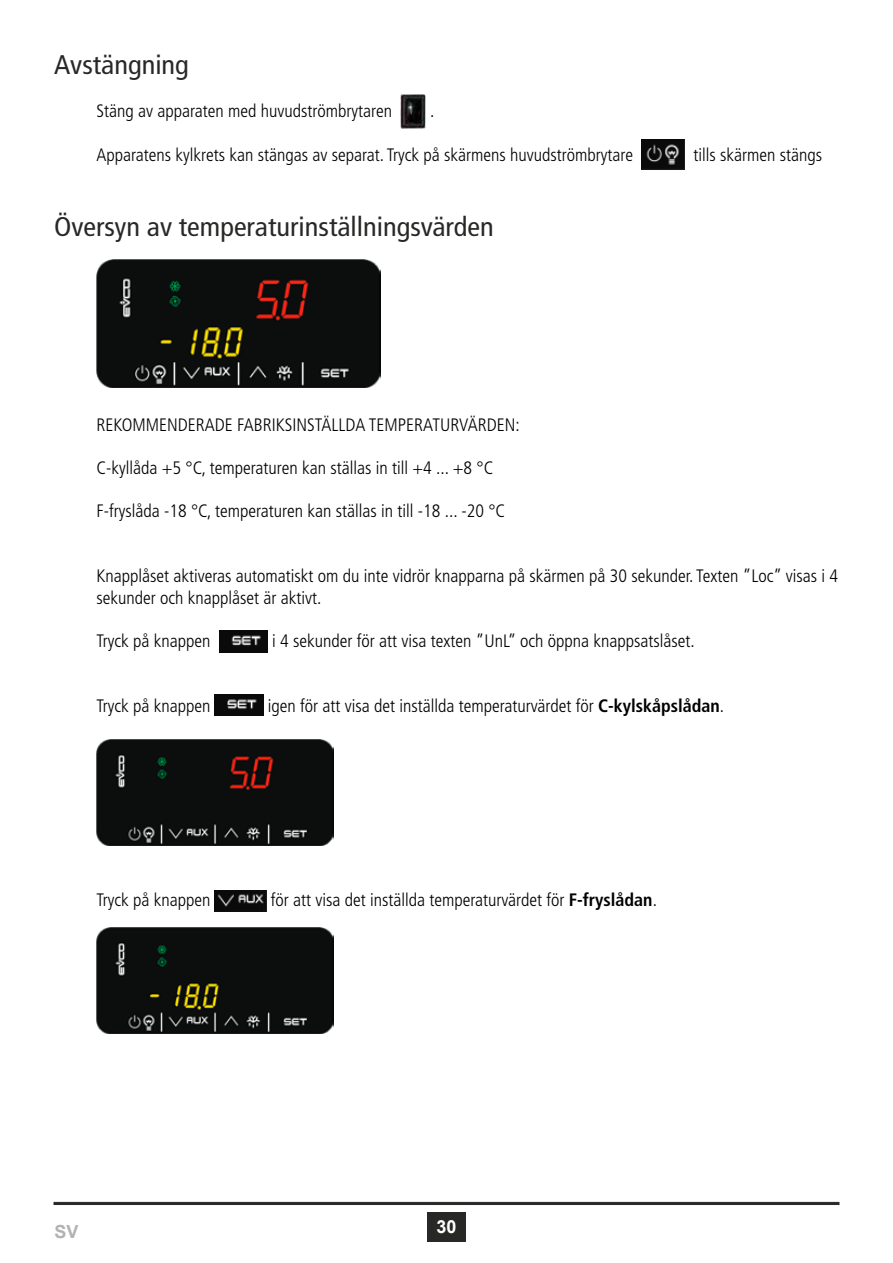
<style>
.page{position:relative;width:893px;height:1263px;background:#fff}
.page>*{position:absolute;margin:0;border:0;box-sizing:border-box;transform-origin:0 0}
.t1{font:condensed 27px "Frutiger LT Std";color:#282827;scale:1.05 1}
.t2{font:300 condensed 18px/21.6px "Frutiger LT Std";color:#000}
.t3{font:700 18px "Arial";color:#b3b2b2}
.t4{font:700 18px "Arial";color:#fff}
.s1{font-weight:700}
</style>
<div class="page">
<hr style="left:54px;top:1202px;width:785px;height:3px;background:#282827">
<div style="left:427px;top:1212px;width:39px;height:30px;background:#282827"></div>
<img style="left:401px;top:94px;width:25px;height:34px">
<img style="left:642px;top:139px;width:43px;height:30px">
<img style="left:97px;top:260px;width:283px;height:127px">
<img style="left:219px;top:631px;width:49px;height:21px">
<img style="left:215px;top:694px;width:48px;height:22px">
<img style="left:97px;top:739px;width:236px;height:106px">
<img style="left:215px;top:890px;width:52px;height:21px">
<img style="left:97px;top:927px;width:236px;height:107px">
<h1 class="t1" style="left:54px;top:49px;width:130px">Avstängning</h1>
<p class="t2" style="left:97px;top:101px;width:297px">Stäng av apparaten med huvudströmbrytaren</p>
<p class="t2" style="left:430px;top:101px;width:6px">.</p>
<p class="t2" style="left:97px;top:144px;width:538px">Apparatens kylkrets kan stängas av separat. Tryck på skärmens huvudströmbrytare</p>
<p class="t2" style="left:693px;top:144px;width:130px">tills skärmen stängs</p>
<h1 class="t1" style="left:54px;top:211px;width:420px">Översyn av temperaturinställningsvärden</h1>
<p class="t2" style="left:97px;top:414px;width:425px">REKOMMENDERADE FABRIKSINSTÄLLDA TEMPERATURVÄRDEN:</p>
<p class="t2" style="left:97px;top:457px;width:398px">C-kyllåda +5 °C, temperaturen kan ställas in till +4 ... +8 °C</p>
<p class="t2" style="left:97px;top:500px;width:410px">F-fryslåda -18 °C, temperaturen kan ställas in till -18 ... -20 °C</p>
<p class="t2" style="left:97px;top:565px;width:743px">Knapplåset aktiveras automatiskt om du inte vidrör knapparna på skärmen på 30 sekunder. Texten ”Loc” visas i 4 sekunder och knapplåset är aktivt.</p>
<p class="t2" style="left:97px;top:630px;width:115px">Tryck på knappen</p>
<p class="t2" style="left:272px;top:630px;width:424px">i 4 sekunder för att visa texten ”UnL” och öppna knappsatslåset.</p>
<p class="t2" style="left:97px;top:695px;width:115px">Tryck på knappen</p>
<p class="t2" style="left:268px;top:695px;width:458px">igen för att visa det inställda temperaturvärdet för <span class="s1">C-kylskåpslådan</span>.</p>
<p class="t2" style="left:97px;top:889px;width:115px">Tryck på knappen</p>
<p class="t2" style="left:271px;top:889px;width:388px">för att visa det inställda temperaturvärdet för <span class="s1">F-fryslådan</span>.</p>
<p class="t3" style="left:54px;top:1219px;width:26px">SV</p>
<p class="t4" style="left:436px;top:1214px;width:22px">30</p>
</div>
